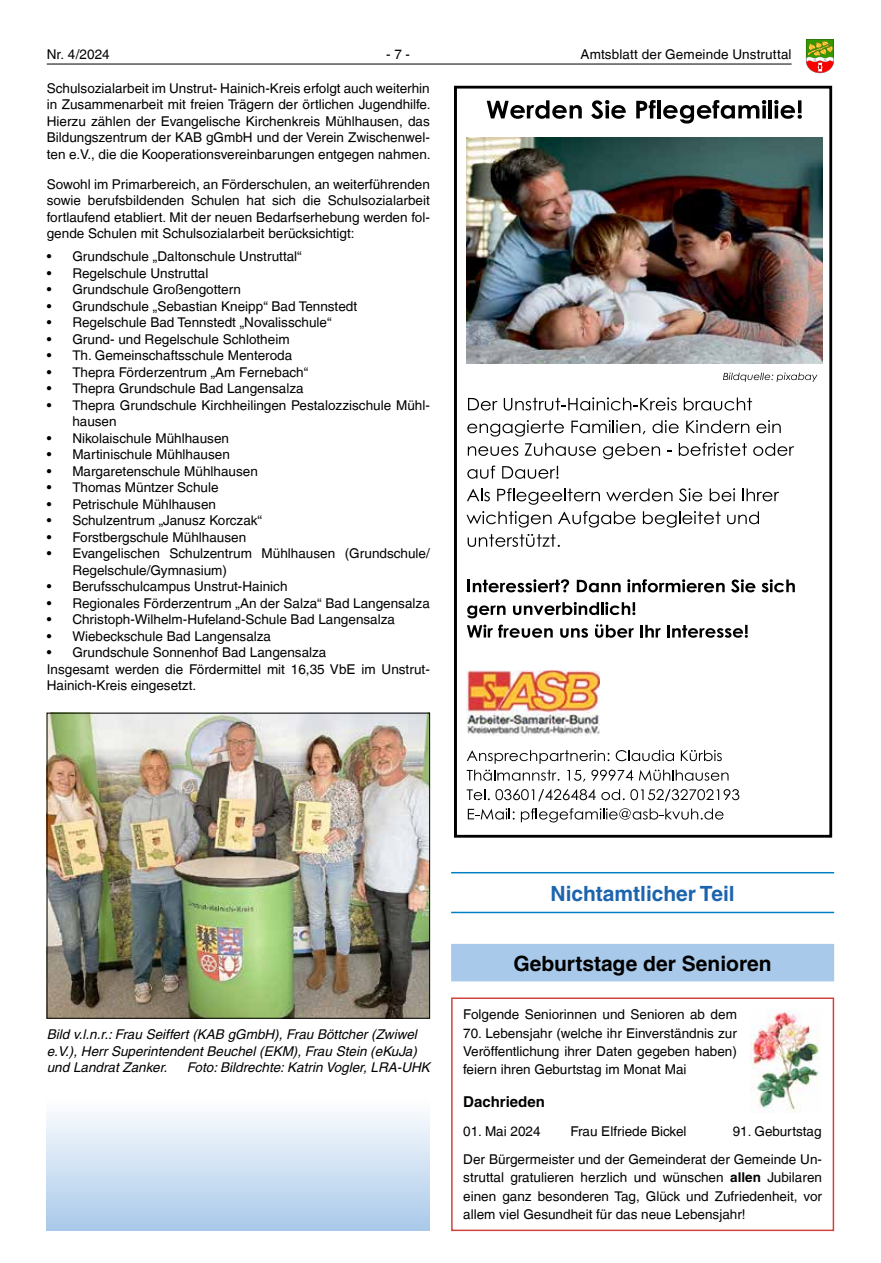
<style>
.page{position:relative;width:881px;height:1263px;background:#fff}
.page>*{position:absolute;margin:0;border:0;box-sizing:border-box;transform-origin:0 0}
.t1{font:700 21px "Helvetica LT";color:#000}
.t2{font:700 21px "Helvetica LT";color:#1d64af}
.t3{font:700 15px "Helvetica LT";color:#000}
.t4{font:13.5px/16.5px "Helvetica LT";color:#000;text-align:justify}
.t5{font:italic 13.5px/16.5px "Helvetica LT";color:#000;text-align:justify}
.s1{font-weight:700}
</style>
<div class="page">
<hr style="left:47px;top:64px;width:744px;height:1px;background:#000">
<svg style="left:805px;top:40px;width:28px;height:33px"></svg>
<img style="left:750px;top:1010px;width:69px;height:103px">
<hr style="left:451px;top:872px;width:382px;height:1px;background:#0080c4">
<hr style="left:451px;top:912px;width:382px;height:1px;background:#0080c4">
<div style="left:451px;top:944px;width:382px;height:37px;background:#a8c9ea"></div>
<svg style="left:454px;top:86px;width:377px;height:752px"></svg>
<img style="left:466px;top:138px;width:356px;height:225px">
<div style="left:451px;top:997px;width:382px;height:234px;border:2px solid #d0433d"></div>
<img style="left:49px;top:715px;width:378px;height:301px">
<div style="left:47px;top:1099px;width:382px;height:132px;background:linear-gradient(to bottom,#fefefe,#a9c9ea)"></div>
<p class="t4" style="left:47px;top:46px;width:64px">Nr. 4/2024</p>
<p class="t4" style="left:386px;top:46px;width:26px">- 7 -</p>
<p class="t4" style="left:580px;top:46px;width:212px">Amtsblatt der Gemeinde Unstruttal</p>
<p class="t4" style="left:47px;top:80px;width:385px">Schulsozialarbeit im Unstrut- Hainich-Kreis erfolgt auch weiterhin in Zusammenarbeit mit freien Trägern der örtlichen Jugendhilfe.<br>Hierzu zählen der Evangelische Kirchenkreis Mühlhausen, das Bildungszentrum der KAB gGmbH und der Verein Zwischenwel&shy;ten e.V., die die Kooperationsvereinbarungen entgegen nahmen.</p>
<p class="t4" style="left:47px;top:176px;width:384px">Sowohl im Primarbereich, an Förderschulen, an weiterführenden sowie berufsbildenden Schulen hat sich die Schulsozialarbeit fortlaufend etabliert. Mit der neuen Bedarfserhebung werden fol&shy;gende Schulen mit Schulsozialarbeit berücksichtigt:</p>
<p class="t4" style="left:47px;top:248px;width:256px">• Grundschule „Daltonschule Unstruttal“</p>
<p class="t4" style="left:47px;top:265px;width:163px">• Regelschule Unstruttal</p>
<p class="t4" style="left:47px;top:281px;width:196px">• Grundschule Großengottern</p>
<p class="t4" style="left:47px;top:298px;width:312px">• Grundschule „Sebastian Kneipp“ Bad Tennstedt</p>
<p class="t4" style="left:47px;top:314px;width:286px">• Regelschule Bad Tennstedt „Novalisschule“</p>
<p class="t4" style="left:47px;top:331px;width:244px">• Grund- und Regelschule Schlotheim</p>
<p class="t4" style="left:47px;top:347px;width:247px">• Th. Gemeinschaftsschule Menteroda</p>
<p class="t4" style="left:47px;top:364px;width:263px">• Thepra Förderzentrum „Am Fernebach“</p>
<p class="t4" style="left:47px;top:380px;width:258px">• Thepra Grundschule Bad Langensalza</p>
<p class="t4" style="left:72px;top:397px;width:359px;text-indent:-26px">• Thepra Grundschule Kirchheilingen Pestalozzischule Mühl&shy;hausen</p>
<p class="t4" style="left:47px;top:430px;width:184px">• Nikolaischule Mühlhausen</p>
<p class="t4" style="left:47px;top:446px;width:184px">• Martinischule Mühlhausen</p>
<p class="t4" style="left:47px;top:463px;width:212px">• Margaretenschule Mühlhausen</p>
<p class="t4" style="left:47px;top:479px;width:173px">• Thomas Müntzer Schule</p>
<p class="t4" style="left:47px;top:496px;width:171px">• Petrischule Mühlhausen</p>
<p class="t4" style="left:47px;top:512px;width:217px">• Schulzentrum „Janusz Korczak“</p>
<p class="t4" style="left:47px;top:529px;width:201px">• Forstbergschule Mühlhausen</p>
<p class="t4" style="left:72px;top:545px;width:359px;text-indent:-26px">• Evangelischen Schulzentrum Mühlhausen (Grundschule/<br>Regelschule/Gymnasium)</p>
<p class="t4" style="left:47px;top:578px;width:242px">• Berufsschulcampus Unstrut-Hainich</p>
<p class="t4" style="left:47px;top:595px;width:384px">• Regionales Förderzentrum „An der Salza“ Bad Langensalza</p>
<p class="t4" style="left:47px;top:611px;width:349px">• Christoph-Wilhelm-Hufeland-Schule Bad Langensalza</p>
<p class="t4" style="left:47px;top:628px;width:226px">• Wiebeckschule Bad Langensalza</p>
<p class="t4" style="left:47px;top:644px;width:384px;text-align:left">• Grundschule Sonnenhof Bad Langensalza<br>Insgesamt werden die Fördermittel mit 16,35 VbE im Unstrut-<br>Hainich-Kreis eingesetzt.</p>
<p class="t5" style="left:47px;top:1026px;width:371px">Bild v.l.n.r.: Frau Seiffert (KAB gGmbH), Frau Böttcher (Zwiwel e.V.), Herr Superintendent Beuchel (EKM), Frau Stein (eKuJa) und Landrat Zanker.</p>
<p class="t5" style="left:187px;top:1059px;width:244px">Foto: Bildrechte: Katrin Vogler, LRA-UHK</p>
<h1 class="t2" style="left:550px;top:881px;width:186px">Nichtamtlicher Teil</h1>
<h1 class="t1" style="left:513px;top:950px;width:259px">Geburtstage der Senioren</h1>
<p class="t4" style="left:463px;top:1006px;width:275px">Folgende Seniorinnen und Senioren ab dem</p>
<p class="t4" style="left:463px;top:1024px;width:275px;line-height:18.3px">70. Lebensjahr (welche ihr Einverständnis zur Veröffentlichung ihrer Daten gegeben haben) feiern ihren Geburtstag im Monat Mai</p>
<p class="t3" style="left:463px;top:1092px;width:83px">Dachrieden</p>
<p class="t4" style="left:463px;top:1123px;width:79px">01. Mai 2024</p>
<p class="t4" style="left:570px;top:1123px;width:117px">Frau Elfriede Bickel</p>
<p class="t4" style="left:463px;top:1117px;width:360px;line-height:28.3px;text-align:right">91. Geburtstag<br>Der Bürgermeister und der Gemeinderat der Gemeinde Un-</p>
<p class="t4" style="left:463px;top:1168px;width:360px;line-height:18.3px">struttal gratulieren herzlich und wünschen <span class="s1">allen</span> Jubilaren einen ganz besonderen Tag, Glück und Zufriedenheit, vor allem viel Gesundheit für das neue Lebensjahr!</p>
</div>
